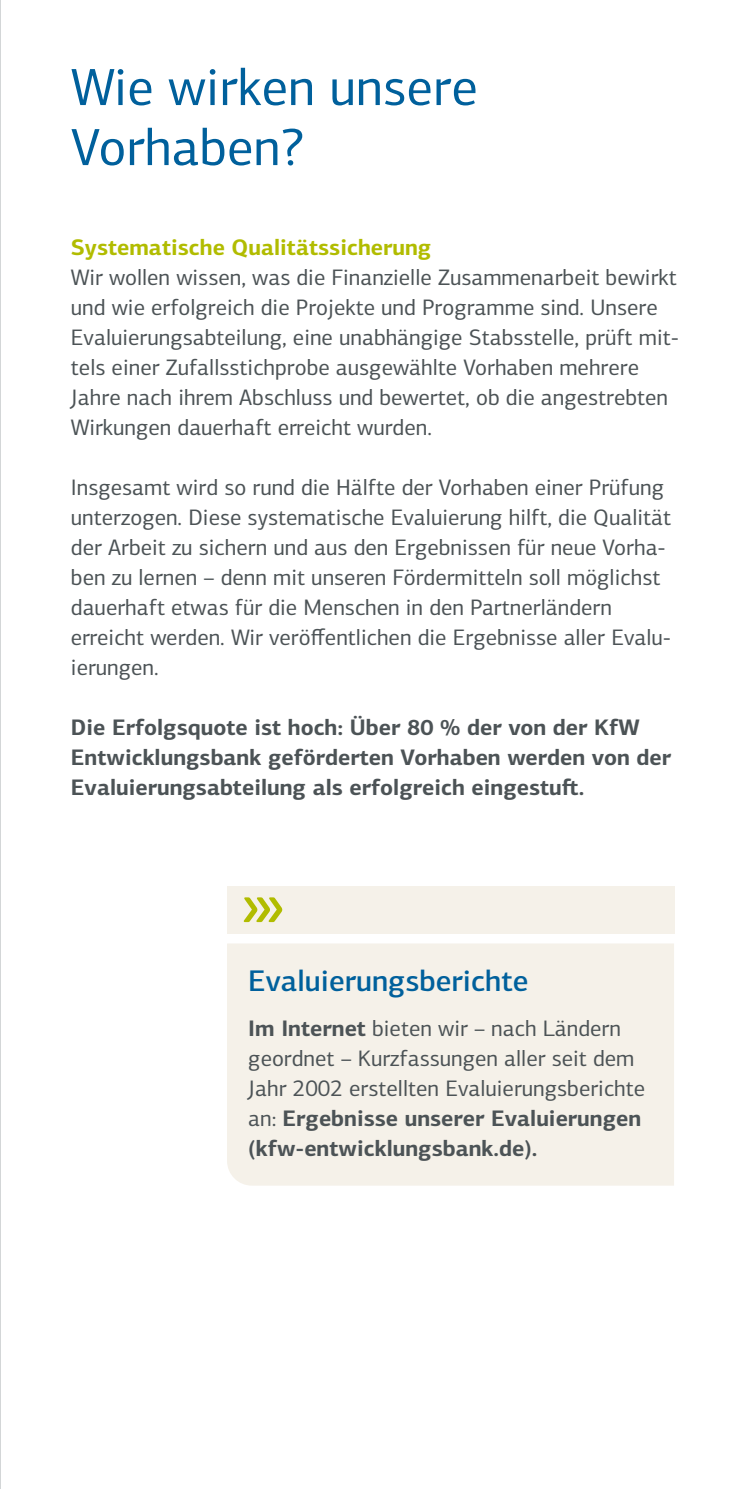
<style>
.page{position:relative;width:745px;height:1489px;background:#fff}
.page>*{position:absolute;margin:0;border:0;box-sizing:border-box;transform-origin:0 0}
.Headline_21_24_Regul{font:52.5px/60px "KFW Centro Sans";color:#00609c}
.Infobox_HL_12pt_medi{font:500 30px "KFW Centro Sans";color:#00609c}
.Fließtext_9_12_mAn4{font:22.5px/30px "KFW Centro Sans";color:#4c5356}
.Infobox_Fließtext_9{font:22.5px/30px "KFW Centro Sans";color:#4c5356}
.Fließtext_9_12_mAn4-2{font:700 22.5px/30px "KFW Centro Sans";color:#4c5356}
.Fließtext_ZwÜ_9_12_B{font:700 22.5px "KFW Centro Sans";color:#b1bc00}
.s1{font-weight:700}
</style>
<div class="page">
<div style="left:227px;top:886px;width:446px;height:48px;background:#f5f1e9"></div>
<svg style="left:243px;top:897px;width:39px;height:25px"></svg>
<div style="left:227px;top:943px;width:446px;height:242px;background:#f5f1e9"></div>
<hr style="left:0;top:0;width:1px;height:1488px;background:#a8aeb1">
<h2 class="Headline_21_24_Regul" style="left:71px;top:56px;width:408px">Wie wirken unsere<br>Vorhaben?</h2>
<h3 class="Fließtext_ZwÜ_9_12_B" style="left:71px;top:233px;width:361px">Systematische Qualitätssicherung</h3>
<p class="Fließtext_9_12_mAn4" style="left:71px;top:262px;width:609px">Wir wollen wissen, was die Finanzielle Zusammenarbeit bewirkt und wie erfolgreich die Projekte und Programme sind. Unsere Evaluierungsabteilung, eine unabhängige Stabsstelle, prüft mit&shy;tels einer Zufallsstichprobe ausgewählte Vorhaben mehrere Jahre nach ihrem Abschluss und bewertet, ob die angestrebten Wirkungen dauerhaft erreicht wurden.</p>
<p class="Fließtext_9_12_mAn4" style="left:71px;top:472px;width:601px">Insgesamt wird so rund die Hälfte der Vorhaben einer Prüfung unterzogen. Diese systematische Evaluierung hilft, die Qualität der Arbeit zu sichern und aus den Ergebnissen für neue Vorha&shy;ben zu lernen – denn mit unseren Fördermitteln soll möglichst dauerhaft etwas für die Menschen in den Partnerländern erreicht werden. Wir veröffentlichen die Ergebnisse aller Evalu&shy;ierungen.</p>
<p class="Fließtext_9_12_mAn4-2" style="left:71px;top:712px;width:601px">Die Erfolgsquote ist hoch: Über 80 % der von der KfW<br>Entwicklungsbank geförderten Vorhaben werden von der<br>Evaluierungsabteilung als erfolgreich eingestuft.</p>
<p class="Infobox_HL_12pt_medi" style="left:248px;top:961px;width:281px">Evaluierungsberichte</p>
<p class="Infobox_Fließtext_9" style="left:248px;top:1012px;width:398px"><span class="s1">Im Internet</span> bieten wir – nach Ländern geordnet – Kurzfassungen aller seit dem Jahr 2002 erstellten Evaluierungsberichte an: <span class="s1">Ergebnisse unserer Evaluierungen (kfw-entwicklungsbank.de).</span></p>
</div>
